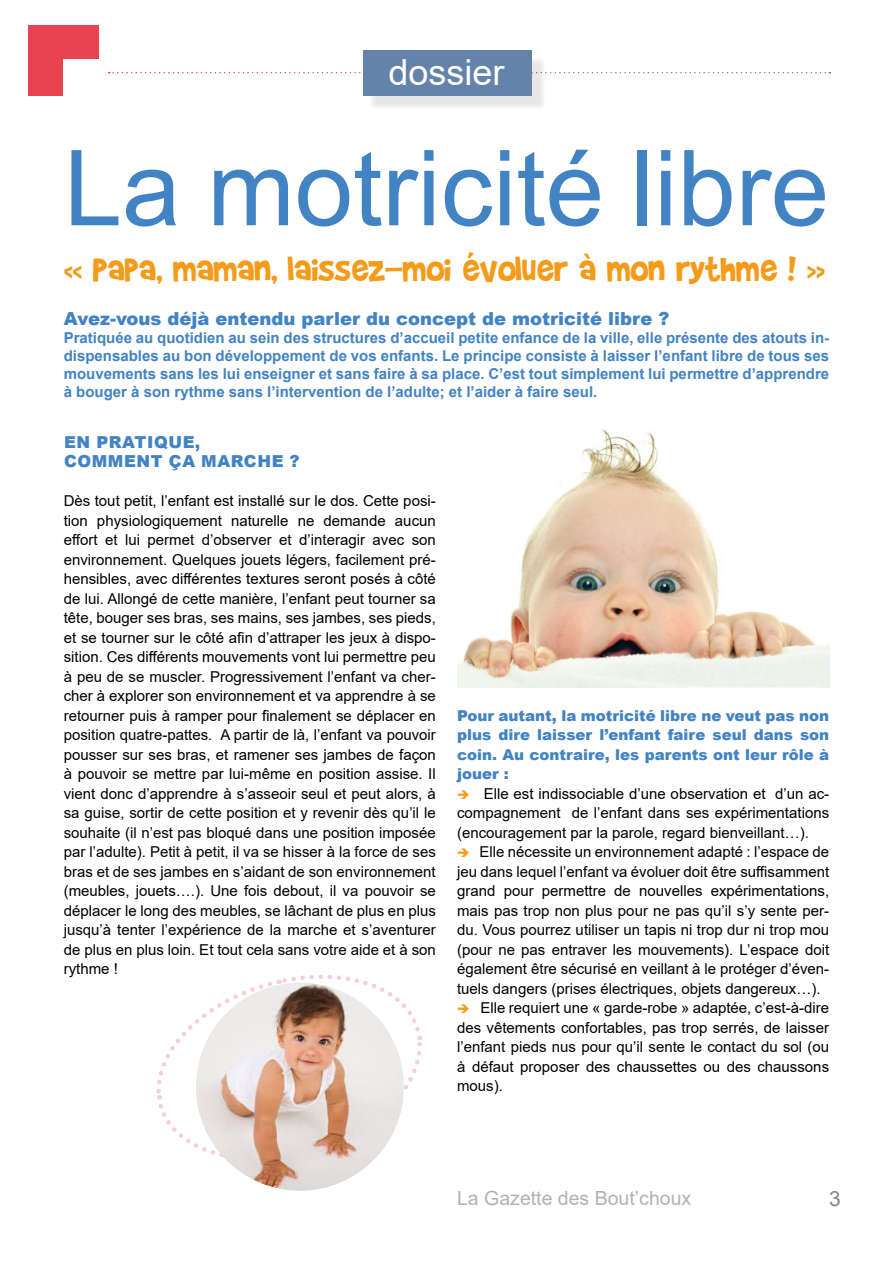
<style>
.page{position:relative;width:893px;height:1263px;background:#fff}
.page>*{position:absolute;margin:0;border:0;box-sizing:border-box;transform-origin:0 0}
.t1{font:105px "Arial";color:#4283c4}
.t2{font:39px "Brady Bunch Remastered";color:#f59b1a}
.t3{font:36px "Arial";color:#fff}
.t4{font:21px "Arial";color:#878787}
.t5{font:19.5px "Arial";color:#b3b2b2}
.t6{font:900 18px "Arial";color:#4283c4}
.t7{font:900 16.5px/19.5px "Arial";letter-spacing:.035em;color:#4283c4}
.t8{font:15px/19.5px "Arial";color:#000;text-align:justify}
.t9{font:700 15px/18px "Arial";color:#4283c4;text-align:justify}
.t10{font:900 15px/19.5px "Arial";color:#4283c4;text-align:justify}
.s1{color:#f59b1a}
</style>
<div class="page">
<svg style="left:108px;top:72px;width:722px;height:1px"></svg>
<div style="left:28px;top:25px;width:70px;height:71px;background:#e94251"></div>
<div style="left:63px;top:59px;width:45px;height:70px;background:#fff"></div>
<div style="left:369px;top:56px;width:178px;height:55px;background:#000;opacity:.1"></div>
<div style="left:363px;top:50px;width:168px;height:46px;background:#6483ab"></div>
<svg style="left:156px;top:974px;width:267px;height:183px"></svg>
<img style="left:457px;top:429px;width:372px;height:258px">
<img style="left:196px;top:983px;width:208px;height:208px;border-radius:104px">
<h3 class="t3" style="left:388px;top:47px;width:118px">dossier</h3>
<h1 class="t1" style="left:64px;top:116px;width:767px">La motricité libre</h1>
<h2 class="t2" style="left:64px;top:249px;width:763px">« Papa, maman, laissez-moi évoluer à mon rythme ! »</h2>
<p class="t6" style="left:64px;top:305px;width:607px">Avez-vous déjà entendu parler du concept de motricité libre ?</p>
<p class="t9" style="left:64px;top:329px;width:767px">Pratiquée au quotidien au sein des structures d’accueil petite enfance de la ville, elle présente des atouts in&shy;dispensables au bon développement de vos enfants. Le principe consiste à laisser l’enfant libre de tous ses mouvements sans les lui enseigner et sans faire à sa place. C’est tout simplement lui permettre d’apprendre à bouger à son rythme sans l’intervention de l’adulte; et l’aider à faire seul.</p>
<p class="t7" style="left:64px;top:431px;width:237px">EN PRATIQUE,<br>COMMENT ÇA MARCHE ?</p>
<p class="t8" style="left:64px;top:491px;width:374px">Dès tout petit, l’enfant est installé sur le dos. Cette posi&shy;tion physiologiquement naturelle ne demande aucun effort et lui permet d’observer et d’interagir avec son environnement. Quelques jouets légers, facilement pré&shy;hensibles, avec différentes textures seront posés à côté de lui. Allongé de cette manière, l’enfant peut tourner sa tête, bouger ses bras, ses mains, ses jambes, ses pieds, et se tourner sur le côté afin d’attraper les jeux à dispo&shy;sition. Ces différents mouvements vont lui permettre peu à peu de se muscler. Progressivement l’enfant va cher&shy;cher à explorer son environnement et va apprendre à se retourner puis à ramper pour finalement se déplacer en position quatre-pattes. A partir de là, l’enfant va pouvoir pousser sur ses bras, et ramener ses jambes de façon à pouvoir se mettre par lui-même en position assise. Il vient donc d’apprendre à s’asseoir seul et peut alors, à sa guise, sortir de cette position et y revenir dès qu’il le souhaite (il n’est pas bloqué dans une position imposée par l’adulte). Petit à petit, il va se hisser à la force de ses bras et de ses jambes en s’aidant de son environnement (meubles, jouets….). Une fois debout, il va pouvoir se déplacer le long des meubles, se lâchant de plus en plus jusqu’à tenter l’expérience de la marche et s’aventurer de plus en plus loin. Et tout cela sans votre aide et à son rythme !</p>
<p class="t10" style="left:457px;top:705px;width:374px">Pour autant, la motricité libre ne veut pas non plus dire laisser l’enfant faire seul dans son coin. Au contraire, les parents ont leur rôle à jouer :</p>
<p class="t8" style="left:457px;top:784px;width:374px"><span class="s1">➔</span> Elle est indissociable d’une observation et d’un ac&shy;compagnement de l’enfant dans ses expérimentations (encouragement par la parole, regard bienveillant…).</p>
<p class="t8" style="left:457px;top:842px;width:374px"><span class="s1">➔</span> Elle nécessite un environnement adapté : l’espace de jeu dans lequel l’enfant va évoluer doit être suffisamment grand pour permettre de nouvelles expérimentations, mais pas trop non plus pour ne pas qu’il s’y sente per&shy;du. Vous pourrez utiliser un tapis ni trop dur ni trop mou (pour ne pas entraver les mouvements). L’espace doit également être sécurisé en veillant à le protéger d’éven&shy;tuels dangers (prises électriques, objets dangereux…).</p>
<p class="t8" style="left:457px;top:998px;width:374px"><span class="s1">➔</span> Elle requiert une « garde-robe » adaptée, c’est-à-dire des vêtements confortables, pas trop serrés, de laisser l’enfant pieds nus pour qu’il sente le contact du sol (ou à défaut proposer des chaussettes ou des chaussons mous).</p>
<h3 class="t5" style="left:457px;top:1184px;width:236px">La Gazette des Bout’choux</h3>
<h3 class="t4" style="left:829px;top:1184px;width:13px">3</h3>
</div>
